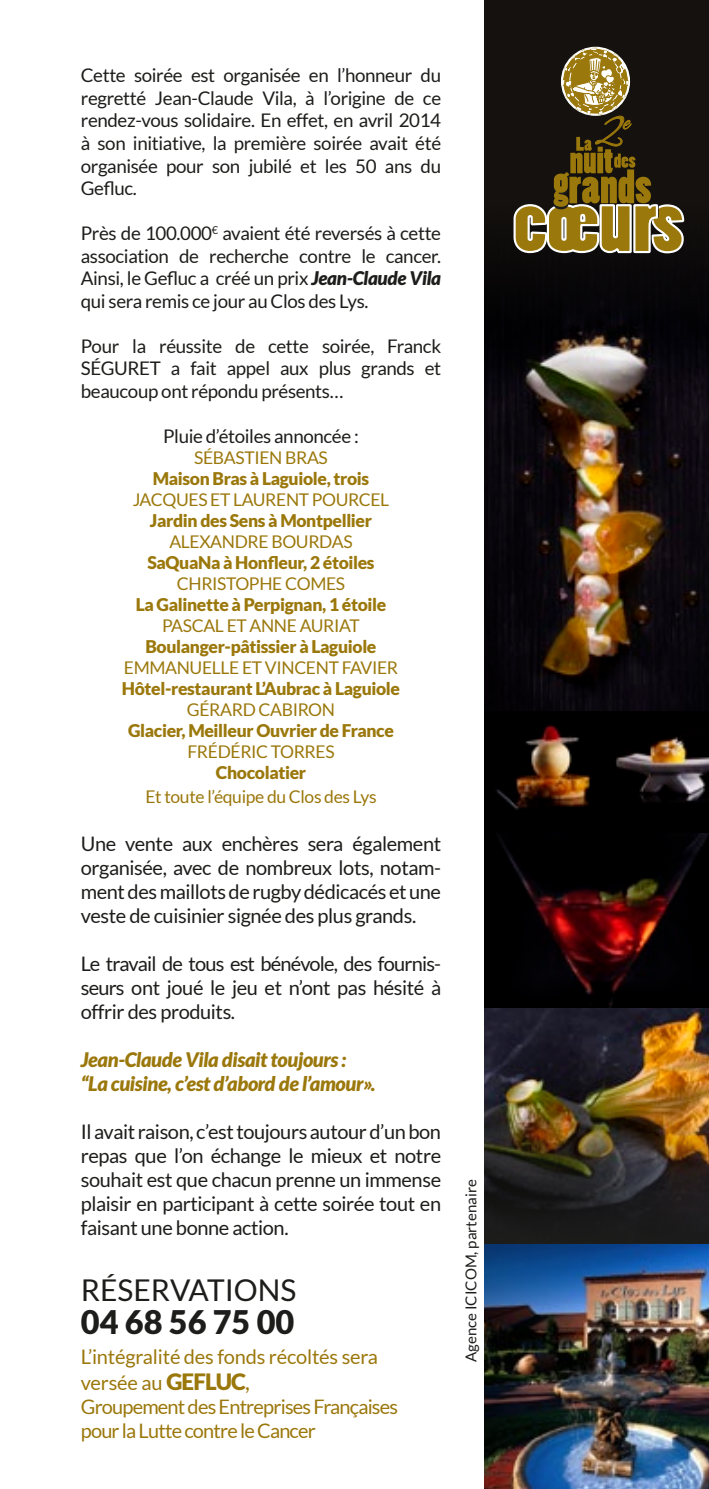
<style>
.page{position:relative;width:709px;height:1489px;background:#fff}
.page>*{position:absolute;margin:0;border:0;box-sizing:border-box;transform-origin:0 0}
.t1{font:45.5px "Alex Brush";color:#9b780c;scale:.87 1}
.t2{font:900 32.5px "Lato";color:#1d1d1b}
.t3{font:30px "Lato";color:#1d1d1b}
.t4{font:20px/24px "Lato";letter-spacing:-.02em;color:#1d1d1b;text-align:justify}
.t5{font:italic 900 20px/24px "Lato";letter-spacing:-.02em;color:#9b780c}
.t6{font:20px/24px "Lato";letter-spacing:-.04em;color:#9b780c}
.t7{font:20px/26.5px "Lato";letter-spacing:-.01em;color:#9b780c}
.t8{font:18.75px/22.5px "Lato";letter-spacing:-.02em;color:#1d1d1b;text-align:justify}
.t9{font:900 17.5px "Lato";letter-spacing:-.02em;color:#9b780c}
.t10{font:17.5px "Lato";letter-spacing:-.02em;color:#9b780c}
.t11{font:15px "Lato";color:#1d1d1b}
.s1{font-weight:900;font-style:italic}
.s2{font-weight:900;font-size:22.5px}
.s3{font-size:22.5px}
</style>
<div class="page">
<img style="left:484px;top:710px;width:225px;height:298px">
<div style="left:484px;top:0;width:225px;height:710px;background:#14110e"></div>
<img style="left:484px;top:269px;width:225px;height:441px">
<img style="left:484px;top:1008px;width:225px;height:236px">
<svg style="left:513px;top:48px;width:172px;height:206px"></svg>
<div style="left:562px;top:48px;width:67px;height:67px;border:1px solid #fff;border-radius:50%"></div>
<img style="left:484px;top:1244px;width:225px;height:244px">
<p class="t8" style="left:81px;top:64px;width:362px">Cette soirée est organisée en l’honneur du regretté Jean-Claude Vila, à l’origine de ce rendez-vous solidaire. En effet, en avril 2014 à son initiative, la première soirée avait été organisée pour son jubilé et les 50 ans du Gefluc.</p>
<p class="t8" style="left:81px;top:222px;width:362px">Près de 100.000<sup>€</sup> avaient été reversés à cette association de recherche contre le cancer.<br>Ainsi, le Gefluc a créé un prix <span class="s1">Jean-Claude Vila </span>qui sera remis ce jour au Clos des Lys.</p>
<p class="t8" style="left:81px;top:334px;width:362px">Pour la réussite de cette soirée, Franck SÉGURET a fait appel aux plus grands et beaucoup ont répondu présents…</p>
<p class="t8" style="left:163px;top:424px;width:197px">Pluie d’étoiles annoncée :</p>
<p class="t10" style="left:194px;top:447px;width:133px">Sébastien Bras</p>
<p class="t9" style="left:153px;top:468px;width:218px">Maison Bras à Laguiole, trois</p>
<p class="t10" style="left:133px;top:489px;width:237px">Jacques et Laurent Pourcel</p>
<p class="t9" style="left:150px;top:510px;width:223px">Jardin des Sens à Montpellier</p>
<p class="t10" style="left:169px;top:531px;width:183px">Alexandre Bourdas</p>
<p class="t9" style="left:147px;top:552px;width:229px">SaQuaNa à Honfleur, 2 étoiles</p>
<p class="t10" style="left:177px;top:573px;width:159px">Christophe Comes</p>
<p class="t9" style="left:136px;top:594px;width:252px">La Galinette à Perpignan, 1 étoile</p>
<p class="t10" style="left:162px;top:615px;width:199px">Pascal et Anne Auriat</p>
<p class="t9" style="left:145px;top:636px;width:232px">Boulanger-pâtissier à Laguiole</p>
<p class="t10" style="left:124px;top:657px;width:88px">Emmanuelle</p>
<p class="t10" style="left:242px;top:657px;width:158px">et Vincent Favier</p>
<p class="t9" style="left:122px;top:678px;width:280px">Hôtel-restaurant L’Aubrac à Laguiole</p>
<p class="t10" style="left:187px;top:699px;width:150px">Gérard Cabiron</p>
<p class="t9" style="left:128px;top:720px;width:267px">Glacier, Meilleur Ouvrier de France</p>
<p class="t10" style="left:187px;top:741px;width:138px">Frédéric Torres</p>
<p class="t9" style="left:216px;top:762px;width:92px">Chocolatier</p>
<p class="t10" style="left:145px;top:786px;width:233px">Et toute l’équipe du Clos des Lys</p>
<p class="t4" style="left:81px;top:831px;width:362px">Une vente aux enchères sera également organisée, avec de nombreux lots, notam&shy;ment des maillots de rugby dédicacés et une veste de cuisinier signée des plus grands.</p>
<p class="t4" style="left:81px;top:951px;width:362px">Le travail de tous est bénévole, des fournis&shy;seurs ont joué le jeu et n’ont pas hésité à offrir des produits.</p>
<p class="t5" style="left:81px;top:1047px;width:296px">Jean-Claude Vila disait toujours : “La cuisine, c’est d’abord de l’amour».</p>
<p class="t4" style="left:81px;top:1119px;width:362px">I l avait raison, c’est toujours autour d’un bon repas que l’on échange le mieux et notre souhait est que chacun prenne un immense plaisir en participant à cette soirée tout en faisant une bonne action.</p>
<h3 class="t3" style="left:81px;top:1273px;width:214px">Rése rvations</h3>
<h2 class="t2" style="left:81px;top:1302px;width:215px">04 68 56 75 00</h2>
<p class="t7" style="left:81px;top:1342px;width:299px">L’intégralité des fonds récoltés sera versée au <span class="s2">GEFLUC</span><span class="s3">,</span></p>
<p class="t6" style="left:81px;top:1394px;width:319px">Groupement des Entreprises Françaises pour la Lutte contre le Cancer</p>
<p class="t11" style="left:463px;top:1361px;width:184px;rotate:-90deg">Agence I CI COM, partenaire</p>
<h1 class="t1" style="left:595px;top:106px;width:41px">2<sup>e</sup></h1>
</div>
